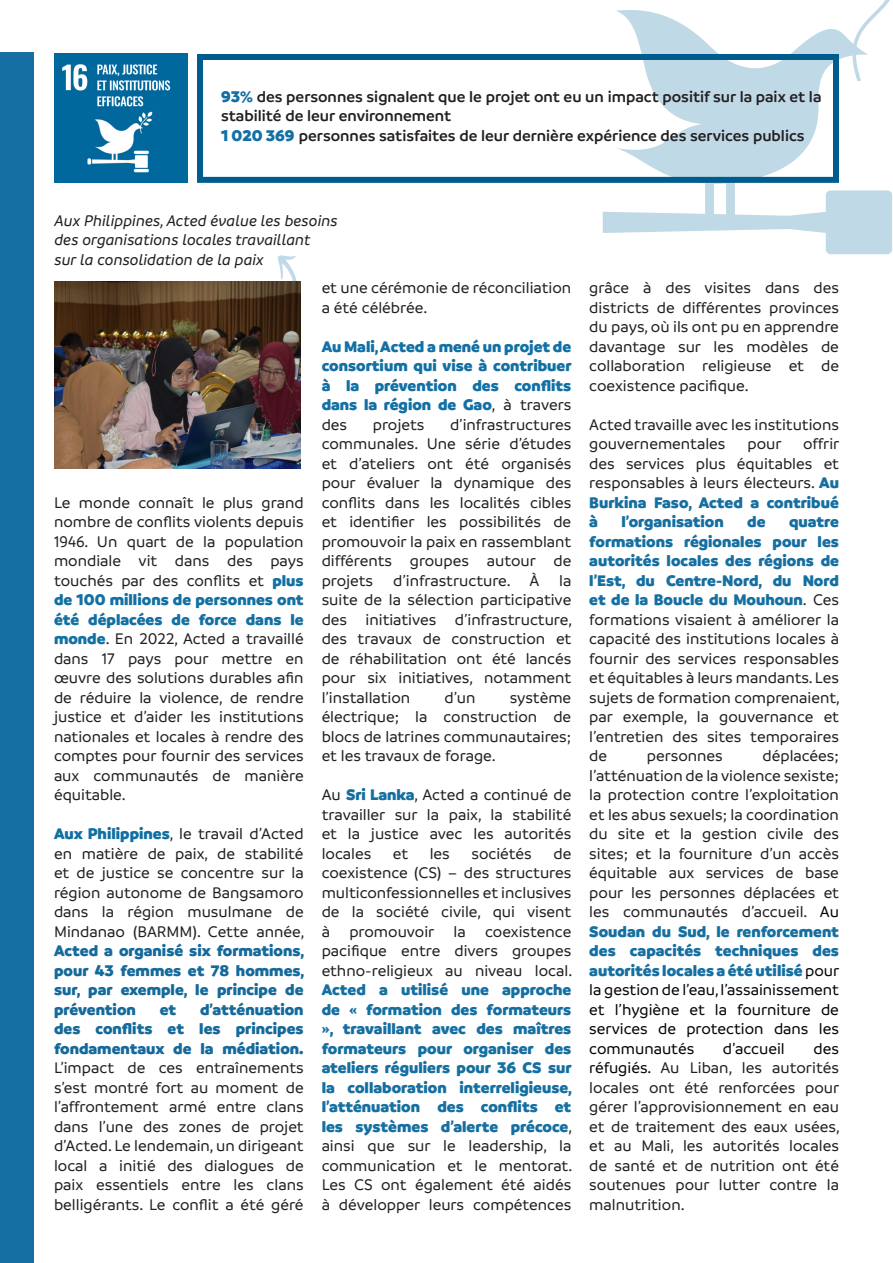
<style>
.page{position:relative;width:893px;height:1263px;background:#fff}
.page>*{position:absolute;margin:0;border:0;box-sizing:border-box;transform-origin:0 0}
.t1{font:500 16.5px/19.5px "Branding";color:#231f20;text-align:justify}
.t2{font:600 16.5px/19.5px "Branding";color:#231f20}
.t3{font:900 16.5px/19.5px "Branding";color:#1270a4;text-align:justify}
.t4{font:italic 500 16.5px "Branding";color:#231f20}
.t5{font:900 16.5px "Branding";color:#166fa1}
.t6{font:500 16.5px "Branding";color:#030407}
.t7{font:900 16.5px "Branding";color:#166a9b}
.s1{font-weight:900;color:#1270a4}
.s2{font-weight:900;color:#1370a2}
.s3{font-weight:900;color:#166a9b}
.s4{font-weight:500;color:#231f20}
.s5{font-weight:900;color:#166fa1}
.s6{color:#030407}
</style>
<div class="page">
<svg style="left:603px;top:0;width:289px;height:254px"></svg>
<svg style="left:278px;top:255px;width:19px;height:26px"></svg>
<img style="left:54px;top:281px;width:246px;height:187px">
<div style="left:0;top:53px;width:33px;height:1210px;background:#156fa3"></div>
<div style="left:197px;top:54px;width:642px;height:129px;border:6px solid #005c8c"></div>
<img style="left:55px;top:54px;width:132px;height:129px">
<p class="t2" style="left:221px;top:87px;width:602px"><span class="s1">93%</span> des personnes signalent que le projet ont eu un impact positif sur la paix et la stabilité de leur environnement</p>
<p class="t2" style="left:221px;top:126px;width:585px"><span class="s1">1 020 369</span> personnes satisfaites de leur dernière expérience des services publics</p>
<p class="t4" style="left:55px;top:212px;width:285px">Aux Philippines, Acted évalue les besoins</p>
<p class="t4" style="left:55px;top:231px;width:257px">des organisations locales travaillant</p>
<p class="t4" style="left:55px;top:251px;width:211px">sur la consolidation de la paix</p>
<p class="t1" style="left:54px;top:493px;width:251px">Le monde connaît le plus grand nombre de conflits violents depuis 1946. Un quart de la population mondiale vit dans des pays touchés par des conflits et <span class="s2">plus de 100 millions de personnes ont été déplacées de force dans le monde</span>. En 2022, Acted a travaillé dans 17 pays pour mettre en œuvre des solutions durables afin de réduire la violence, de rendre justice et d’aider les institutions nationales et locales à rendre des comptes pour fournir des services aux communautés de manière équitable.</p>
<p class="t1" style="left:54px;top:824px;width:252px"><span class="s2">Aux Philippines</span>, le travail d’Acted en matière de paix, de stabilité et de justice se concentre sur la région autonome de Bangsamoro dans la région musulmane de Mindanao (BARMM). Cette année, <span class="s3">Acted a organisé six formations, pour 43 femmes et 78 hommes, sur, par exemple, le principe de prévention</span></p>
<p class="t1" style="left:54px;top:1000px;width:251px;text-indent:146px"><span class="s3">d’atténuation des conflits et les principes fondamentaux de la médiation.<br></span>L’impact de ces entraînements s’est montré fort au moment de l’affrontement armé entre clans dans l’une des zones de projet d’Acted. Le lendemain, un dirigeant local a initié des dialogues de paix essentiels entre les clans belligérants. Le conflit a été géré</p>
<p class="t7" style="left:160px;top:999px;width:18px">et</p>
<p class="t1" style="left:322px;top:278px;width:251px">et une cérémonie de réconciliation a été célébrée.</p>
<p class="t3" style="left:322px;top:336px;width:251px">Au Mali, Acted a mené un projet de consortium qui vise à contribuer à la prévention des conflits dans la région de Gao<span class="s4">, à travers des</span></p>
<p class="t1" style="left:322px;top:415px;width:252px;text-indent:128px">d’infrastructures communales. Une série d’études et d’ateliers ont été organisés pour évaluer la dynamique des conflits dans les localités cibles et identifier les possibilités de promouvoir la paix en rassemblant différents groupes autour de projets d’infrastructure. À la suite de la sélection participative des initiatives d’infrastructure, des travaux de construction et de réhabilitation ont été lancés pour six initiatives, notamment l’installation</p>
<p class="t1" style="left:373px;top:415px;width:53px">projets</p>
<p class="t1" style="left:322px;top:688px;width:251px;text-indent:188px">système électrique; la construction de blocs de latrines communautaires; et les travaux de forage.</p>
<p class="t1" style="left:322px;top:785px;width:251px">Au <span class="s5">Sri Lanka</span>, Acted a continué de travailler sur la paix, la stabilité et la justice avec les autorités locales</p>
<p class="t1" style="left:444px;top:688px;width:33px">d’un</p>
<p class="t1" style="left:393px;top:844px;width:17px">et</p>
<p class="t1" style="left:430px;top:844px;width:22px">les</p>
<p class="t1" style="left:471px;top:844px;width:62px">sociétés</p>
<p class="t1" style="left:322px;top:844px;width:252px;text-indent:232px">de coexistence (CS) – des structures multiconfessionnelles et inclusives de la société civile, qui visent à promouvoir la coexistence pacifique entre divers groupes ethno-religieux au niveau local.<br><span class="s5">Acted a utilisé une approche de « formation des formateurs », travaillant avec des maîtres formateurs pour organiser des ateliers réguliers pour 36 CS sur la collaboration interreligieuse, l’atténuation des conflits et les systèmes d’alerte précoce</span>, ainsi que sur le leadership, la communication et le mentorat.<br>Les CS ont également été aidés à développer leurs compétences</p>
<p class="t1" style="left:589px;top:278px;width:251px">grâce à des visites dans des districts de différentes provinces du pays, où ils ont pu en apprendre davantage sur les modèles de collaboration religieuse et de coexistence pacifique.</p>
<p class="t1" style="left:589px;top:415px;width:251px">Acted travaille avec les institutions gouvernementales</p>
<p class="t1" style="left:589px;top:434px;width:252px;text-indent:214px">offrir des services plus équitables et responsables à leurs électeurs. <span class="s5">Au Burkina Faso, Acted a contribué à</span></p>
<p class="t1" style="left:747px;top:434px;width:36px">pour</p>
<p class="t5" style="left:622px;top:512px;width:104px">l’organisation</p>
<p class="t5" style="left:747px;top:512px;width:20px">de</p>
<p class="t1" style="left:589px;top:512px;width:252px;text-indent:200px"><span class="s5">quatre formations régionales pour les autorités locales des régions de l’Est, du Centre-Nord, du Nord et de la Boucle du Mouhoun</span>. Ces formations visaient à améliorer la capacité des institutions locales à fournir des services responsables et équitables à leurs mandants. Les sujets de formation comprenaient, par exemple, la gouvernance et l’entretien des sites temporaires de</p>
<p class="t1" style="left:589px;top:746px;width:252px;text-indent:173px">déplacées; l’atténuation de la violence sexiste; la protection contre l’exploitation et les abus sexuels; la coordination du site et la gestion civile des sites; et la fourniture d’un accès équitable aux services de base pour les personnes déplacées et les communautés d’accueil. <span class="s6">Au </span><span class="s5">Soudan du Sud, le renforcement des capacités techniques des autorités locales a été utilisé</span> <span class="s6">pour la gestion de l’eau, l’assainissement et l’hygiène et la fourniture de services de protection dans les communautés</span></p>
<p class="t1" style="left:647px;top:746px;width:78px">personnes</p>
<p class="t6" style="left:723px;top:1040px;width:63px">d’accueil</p>
<p class="t1" style="left:589px;top:1039px;width:252px;text-indent:224px"><span class="s6">des réfugiés.</span> Au Liban, les autorités locales ont été renforcées pour gérer l’approvisionnement en eau et de traitement des eaux usées, et au Mali, les autorités locales de santé et de nutrition ont été soutenues pour lutter contre la malnutrition.</p>
</div>
